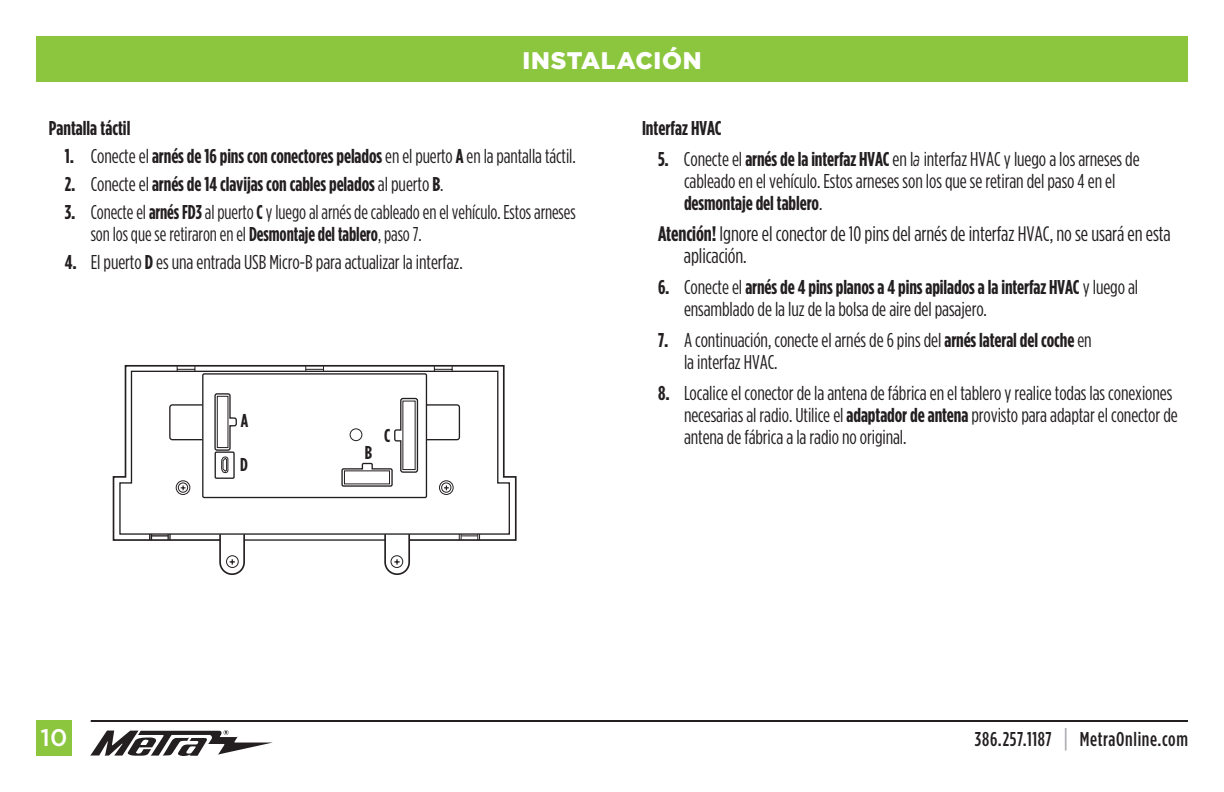
<style>
.page{position:relative;width:1224px;height:792px;background:#fff}
.page>*{position:absolute;margin:0;border:0;box-sizing:border-box;transform-origin:0 0}
.t1{font:900 24px "Gotham";letter-spacing:.025em;color:#fff}
.t2{font:500 24px "Gotham";color:#fff}
.t3{font:21px/22px "Gotham Condensed";letter-spacing:-.005em;color:#231f20}
.t4{font:20px/22px "Gotham Condensed";letter-spacing:-.005em;color:#231f20}
.t5{font:20px/22px "Gotham Condensed";letter-spacing:-.005em;color:#231f20;scale:.95 1}
.t6{font:700 20px "Gotham Condensed";letter-spacing:-.005em;color:#231f20}
.t7{font:500 20px "Gotham Condensed";letter-spacing:.03em;color:#231f20}
.t8{font:700 18.6px "Gotham Condensed";color:#231f20}
.s1{font-weight:700}
.s2{font-weight:400}
.s3{font-family:"Gotham";font-style:italic}
.s4{font-size:26px;color:#a8a9ad}
</style>
<div class="page">
<svg style="left:90px;top:730px;width:183px;height:26px"></svg>
<hr style="left:91px;top:720px;width:1097px;height:2px;background:#231f20">
<div style="left:36px;top:720px;width:36px;height:36px;background:#8bc63e"></div>
<div style="left:36px;top:36px;width:1152px;height:45px;background:#8bc63e"></div>
<svg style="left:113px;top:365px;width:404px;height:176px"></svg>
<svg style="left:119px;top:370px;width:392px;height:171px"></svg>
<svg style="left:149px;top:366px;width:331px;height:209px"></svg>
<p class="t1" style="left:522px;top:46px;width:181px">INSTALACIÓN</p>
<p class="t6" style="left:49px;top:117px;width:83px">Pantalla táctil</p>
<p class="t4" style="left:65px;top:145px;width:513px"><span class="s1">1.</span> Conecte el <span class="s1">arnés de 16 pins con conectores pelados</span> en el puerto <span class="s1">A</span> en la pantalla táctil.</p>
<p class="t6" style="left:65px;top:173px;width:380px">2. <span class="s2">Conecte el</span> arnés de 14 clavijas con cables pelados <span class="s2">al puerto</span> B<span class="s2">.</span></p>
<p class="t5" style="left:91px;top:201px;width:512px;text-indent:-26px"><span class="s1">3.</span> Conecte el <span class="s1">arnés FD3</span> al puerto <span class="s1">C</span> y luego al arnés de cableado en el vehículo. Estos arneses son los que se retiraron en el <span class="s1">Desmontaje del tablero</span>, paso 7.</p>
<p class="t4" style="left:65px;top:251px;width:399px"><span class="s1">4.</span> El puerto <span class="s1">D</span> es una entrada USB Micro-B para actualizar la interfaz.</p>
<p class="t8" style="left:241px;top:410px;width:9px">A</p>
<p class="t8" style="left:240px;top:454px;width:9px">D</p>
<p class="t8" style="left:365px;top:442px;width:9px">B</p>
<p class="t8" style="left:384px;top:425px;width:8px">C</p>
<p class="t6" style="left:642px;top:117px;width:81px">Interfaz HVAC</p>
<p class="t4" style="left:684px;top:148px;width:457px;text-indent:-26px"><span class="s1">5.</span> Conecte el <span class="s1">arnés de la interfaz HVAC</span> en l<span class="s3">a</span> interfaz HVAC y luego a los arneses de cableado en el vehículo. Estos arneses son los que se retiran del paso 4 en el <span class="s1">desmontaje del tablero</span>.</p>
<p class="t3" style="left:684px;top:222px;width:488px;text-indent:-26px"><span class="s1">Atención!</span> Ignore el conector de 10 pins del arnés de interfaz HVAC, no se usará en esta aplicación.</p>
<p class="t4" style="left:684px;top:276px;width:456px;text-indent:-26px"><span class="s1">6.</span> Conecte el <span class="s1">arnés de 4 pins planos a 4 pins apilados a la interfaz HVAC</span> y luego al ensamblado de la luz de la bolsa de aire del pasajero.</p>
<p class="t4" style="left:684px;top:329px;width:409px;text-indent:-26px"><span class="s1">7.</span> A continuación, conecte el arnés de 6 pins del <span class="s1">arnés lateral del coche</span> en la interfaz HVAC.</p>
<p class="t4" style="left:684px;top:382px;width:495px;text-indent:-26px"><span class="s1">8.</span> Localice el conector de la antena de fábrica en el tablero y realice todas las conexiones necesarias al radio. Utilice el <span class="s1">adaptador de antena</span> provisto para adaptar el conector de antena de fábrica a la radio no original.</p>
<p class="t2" style="left:40px;top:724px;width:29px">10</p>
<p class="t7" style="left:975px;top:728px;width:215px">386.257.1187 <span class="s4">|</span> MetraOnline.com</p>
</div>
